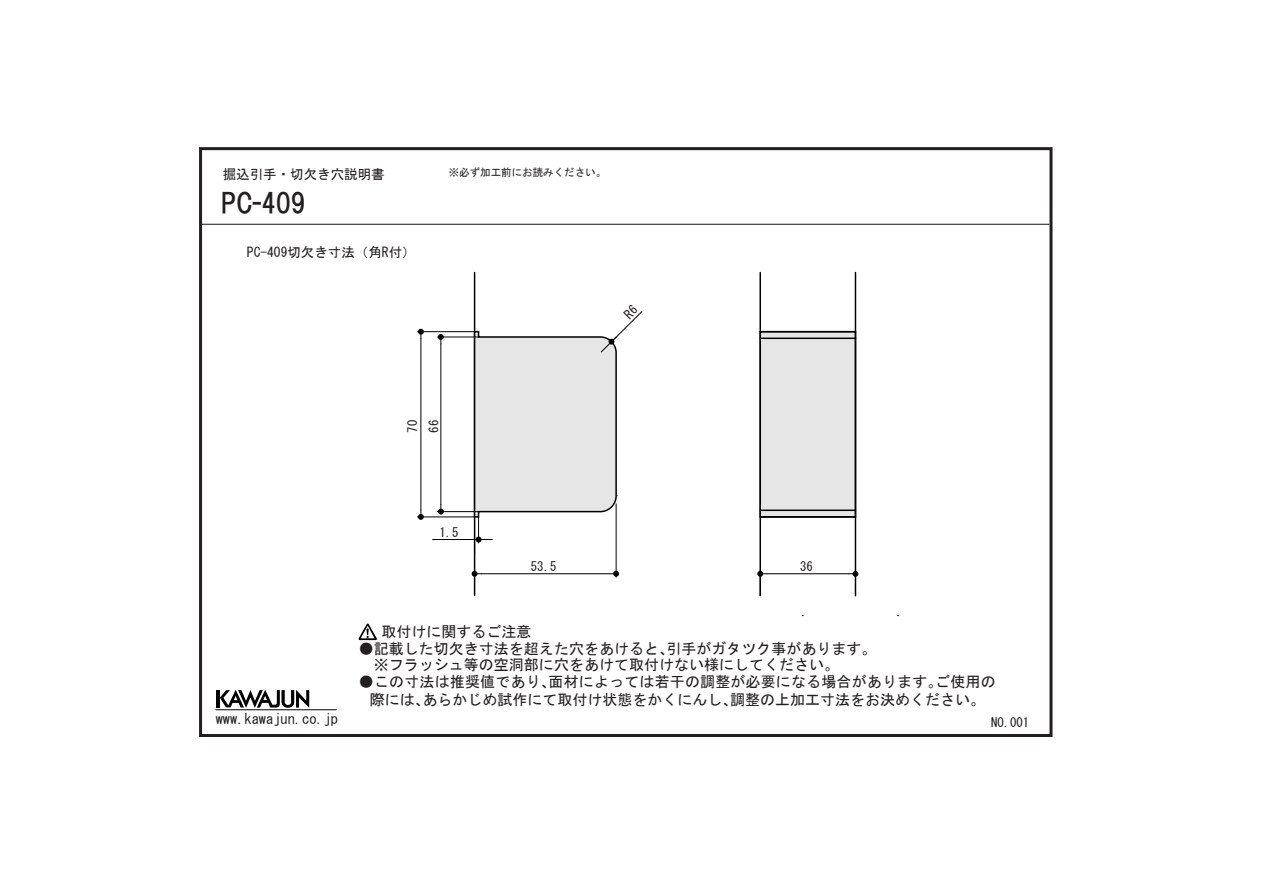
<style>
.page{position:relative;width:1263px;height:893px;background:#fff}
.page>*{position:absolute;margin:0;border:0;box-sizing:border-box;transform-origin:0 0}
.t1{font:27px "HGP Gothic E";color:#231f20}
.t2{font:15px/16.5px "MS Gothic";color:#231f20}
.t3{font:14.4px "MS Gothic";color:#231f20}
.t4{font:13.5px "MS Gothic";color:#231f20}
.t5{font:12.75px "MS Gothic";color:#231f20}
.t6{font:10.5px "MS Gothic";color:#231f20}
</style>
<div class="page">
<div style="left:199px;top:147px;width:853px;height:590px;border:3px solid #231f20"></div>
<hr style="left:200px;top:224px;width:849px;height:1px;background:#231f20">
<svg style="left:220px;top:690px;width:89px;height:18px"></svg>
<hr style="left:217px;top:690px;width:3px;height:17px;background:#000">
<hr style="left:216px;top:709px;width:121px;height:1px;background:#000">
<svg style="left:358px;top:623px;width:19px;height:17px"></svg>
<div style="left:759px;top:331px;width:97px;height:187px;background:#e6e6e6"></div>
<hr style="left:474px;top:272px;width:1px;height:324px;background:#000">
<hr style="left:760px;top:509px;width:95px;height:2px;background:#000">
<hr style="left:759px;top:272px;width:2px;height:324px;background:#000">
<hr style="left:855px;top:272px;width:1px;height:324px;background:#000">
<hr style="left:767px;top:573px;width:82px;height:1px;background:#000">
<hr style="left:616px;top:504px;width:1px;height:73px;background:#000">
<hr style="left:481px;top:573px;width:128px;height:1px;background:#000">
<hr style="left:760px;top:516px;width:95px;height:2px;background:#000">
<hr style="left:432px;top:539px;width:36px;height:1px;background:#000">
<hr style="left:760px;top:338px;width:95px;height:1px;background:#000">
<hr style="left:760px;top:331px;width:95px;height:1px;background:#000">
<hr style="left:417px;top:517px;width:58px;height:1px;background:#000">
<hr style="left:417px;top:331px;width:58px;height:1px;background:#000">
<hr style="left:421px;top:339px;width:1px;height:171px;background:#000">
<hr style="left:437px;top:337px;width:41px;height:1px;background:#000">
<hr style="left:437px;top:511px;width:41px;height:1px;background:#000">
<hr style="left:441px;top:344px;width:1px;height:161px;background:#000">
<svg style="left:418px;top:329px;width:6px;height:10px"></svg>
<svg style="left:418px;top:510px;width:6px;height:10px"></svg>
<svg style="left:438px;top:505px;width:6px;height:10px"></svg>
<svg style="left:472px;top:571px;width:9px;height:6px"></svg>
<svg style="left:609px;top:571px;width:10px;height:6px"></svg>
<svg style="left:757px;top:570px;width:10px;height:26px"></svg>
<svg style="left:849px;top:570px;width:9px;height:26px"></svg>
<svg style="left:438px;top:334px;width:6px;height:10px"></svg>
<svg style="left:468px;top:304px;width:174px;height:239px"></svg>
<p class="t4" style="left:223px;top:167px;width:164px">掘込引手・切欠き穴説明書</p>
<p class="t6" style="left:449px;top:167px;width:159px">※必ず加工前にお読みください。</p>
<h1 class="t1" style="left:221px;top:190px;width:86px">PC-409</h1>
<p class="t4" style="left:247px;top:245px;width:170px">PC-409切欠き寸法（角R付）</p>
<p class="t5" style="left:406px;top:433px;width:14px;rotate:-90deg">70</p>
<p class="t5" style="left:427px;top:433px;width:14px;rotate:-90deg">66</p>
<p class="t5" style="left:439px;top:526px;width:21px">1.5</p>
<p class="t5" style="left:531px;top:560px;width:27px">53.5</p>
<p class="t5" style="left:800px;top:560px;width:14px">36</p>
<p class="t3" style="left:216px;top:711px;width:124px">www.kawajun.co.jp</p>
<p class="t2" style="left:381px;top:624px;width:151px">取付けに関するご注意</p>
<p class="t2" style="left:374px;top:640px;width:504px;text-indent:-15px">●記載した切欠き寸法を超えた穴をあけると、引手がガタツク事があります。※フラッシュ等の空洞部に穴をあけて取付けない様にしてください。</p>
<p class="t2" style="left:359px;top:672px;width:638px;line-height:18px;text-align:center">●この寸法は推奨値であり、面材によっては若干の調整が必要になる場合があります。ご使用の際には、あらかじめ試作にて取付け状態をかくにんし、調整の上加工寸法をお決めください。</p>
<p class="t5" style="left:991px;top:716px;width:40px">NO.001</p>
</div>
